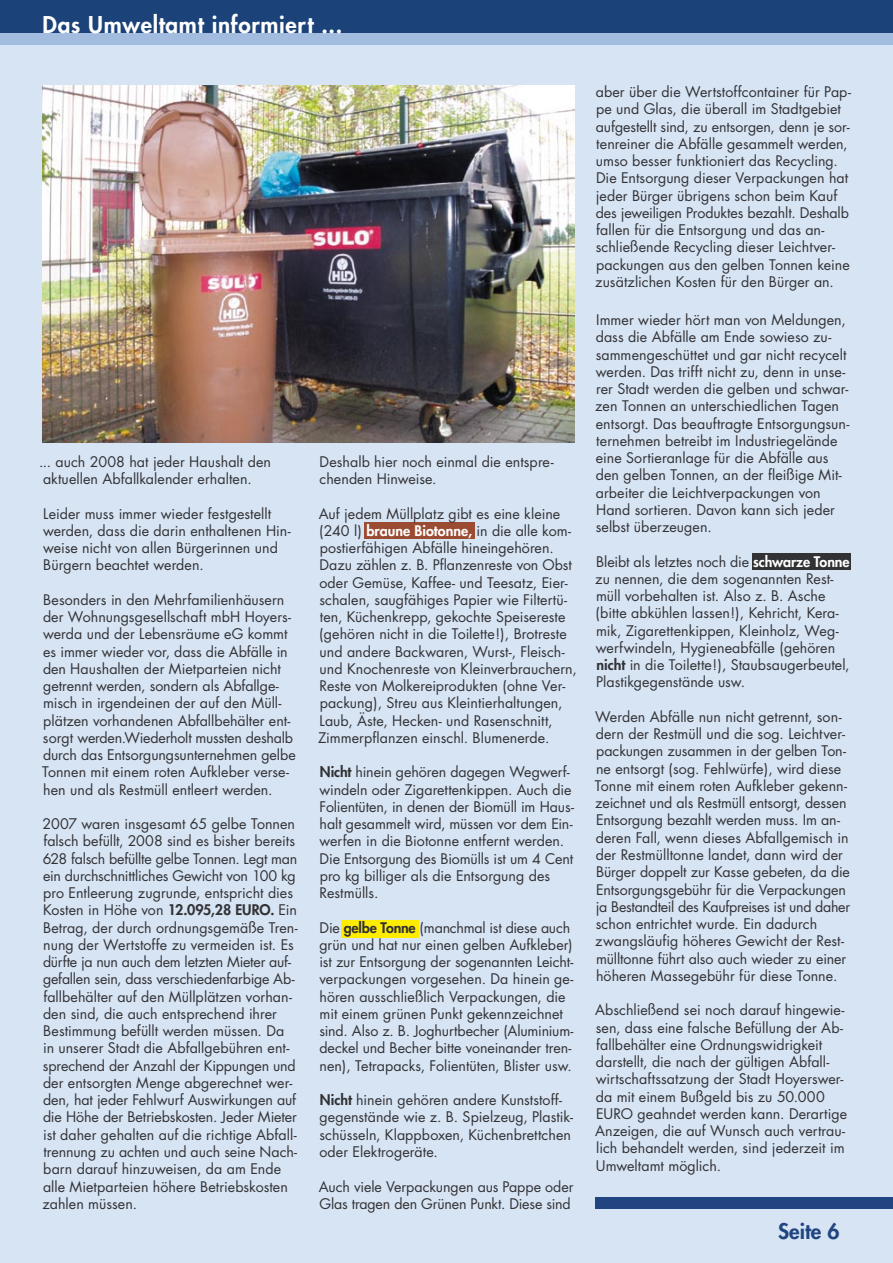
<style>
.page{position:relative;width:893px;height:1263px;background:#fff}
.page>*{position:absolute;margin:0;border:0;box-sizing:border-box;transform-origin:0 0}
.Themen{font:800 22.5px "Futura";letter-spacing:.03em;color:#fff}
.Überschrift_1{font:800 21px "Futura";color:#204580}
.Mengentexte{font:14.25px/17.2px "Futura";color:#323235}
.s1{font-weight:800}
.s2{font-weight:800;color:#fff}
</style>
<div class="page">
<div style="left:0;top:17px;width:893px;height:1246px;background:#d7e4f4"></div>
<div style="left:752px;top:554px;width:98px;height:16px;background:#323235"></div>
<div style="left:341px;top:920px;width:78px;height:17px;background:#ffed00"></div>
<div style="left:364px;top:522px;width:111px;height:16px;background:#9b4b31"></div>
<div style="left:0;top:0;width:893px;height:33px;background:#1c4379"></div>
<div style="left:0;top:33px;width:893px;height:12px;background:#a2bce0"></div>
<img style="left:43px;top:85px;width:531px;height:357px">
<div style="left:595px;top:1197px;width:298px;height:12px;background:#204580"></div>
<p class="Themen" style="left:43px;top:10px;width:301px">Das Umweltamt informiert ...</p>
<p class="Mengentexte" style="left:39px;top:453px;width:233px">... auch 2008 hat jeder Haushalt den aktuellen Abfallkalender erhalten.</p>
<p class="Mengentexte" style="left:43px;top:505px;width:249px">Leider muss immer wieder festgestellt werden, dass die darin enthaltenen Hin&shy;weise nicht von allen Bürgerinnen und Bürgern beachtet werden.</p>
<p class="Mengentexte" style="left:42px;top:591px;width:255px">Besonders in den Mehrfamilienhäusern der Wohnungsgesellschaft mbH Hoyers&shy;werda und der Lebensräume eG kommt es immer wieder vor, dass die Abfälle in den Haushalten der Mietparteien nicht getrennt werden, sondern als Abfallge&shy;misch in irgendeinen der auf den Müll&shy;plätzen vorhandenen Abfallbehälter ent&shy;sorgt werden.Wiederholt mussten deshalb durch das Entsorgungsunternehmen gelbe Tonnen mit einem roten Aufkleber verse&shy;hen und als Restmüll entleert werden.</p>
<p class="Mengentexte" style="left:42px;top:815px;width:257px">2007 waren insgesamt 65 gelbe Tonnen falsch befüllt, 2008 sind es bisher bereits 628 falsch befüllte gelbe Tonnen. Legt man ein durchschnittliches Gewicht von 100 kg pro Entleerung zugrunde, entspricht dies Kosten in Höhe von <span class="s1">12.095,28 EURO.</span> Ein Betrag, der durch ordnungsgemäße Tren&shy;nung der Wertstoffe zu vermeiden ist. Es dürfte ja nun auch dem letzten Mieter auf&shy;gefallen sein, dass verschiedenfarbige Ab&shy;fallbehälter auf den Müllplätzen vorhan&shy;den sind, die auch entsprechend ihrer Bestimmung befüllt werden müssen. Da in unserer Stadt die Abfallgebühren ent&shy;sprechend der Anzahl der Kippungen und der entsorgten Menge abgerechnet wer&shy;den, hat jeder Fehlwurf Auswirkungen auf die Höhe der Betriebskosten. Jeder Mieter ist daher gehalten auf die richtige Abfall&shy;trennung zu achten und auch seine Nach&shy;barn darauf hinzuweisen, da am Ende alle Mietparteien höhere Betriebskosten zahlen müssen.</p>
<p class="Mengentexte" style="left:319px;top:453px;width:236px">Deshalb hier noch einmal die entspre&shy;chenden Hinweise.</p>
<p class="Mengentexte" style="left:318px;top:505px;width:260px">Auf jedem Müllplatz gibt es eine kleine (240 l) <span class="s2">braune Biotonne,</span> in die alle kom&shy;postierfähigen Abfälle hineingehören.<br>Dazu zählen z. B. Pflanzenreste von Obst oder Gemüse, Kaffee- und Teesatz, Eier&shy;schalen, saugfähiges Papier wie Filtertü&shy;ten, Küchenkrepp, gekochte Speisereste (gehören nicht in die Toilette!), Brotreste und andere Backwaren, Wurst-, Fleisch&shy;und Knochenreste von Kleinverbrauchern, Reste von Molkereiprodukten (ohne Ver&shy;packung), Streu aus Kleintierhaltungen, Laub, Äste, Hecken- und Rasenschnitt, Zimmerpflanzen einschl. Blumenerde.</p>
<p class="Mengentexte" style="left:319px;top:764px;width:256px"><span class="s1">Nicht</span> hinein gehören dagegen Wegwerf&shy;windeln oder Zigarettenkippen. Auch die Folientüten, in denen der Biomüll im Haus&shy;halt gesammelt wird, müssen vor dem Ein&shy;werfen in die Biotonne entfernt werden.<br>Die Entsorgung des Biomülls ist um 4 Cent pro kg billiger als die Entsorgung des Restmülls.</p>
<p class="Mengentexte" style="left:319px;top:919px;width:256px">Die <span class="s1">gelbe Tonne</span> (manchmal ist diese auch grün und hat nur einen gelben Aufkleber) ist zur Entsorgung der sogenannten Leicht&shy;verpackungen vorgesehen. Da hinein ge&shy;hören ausschließlich Verpackungen, die mit einem grünen Punkt gekennzeichnet sind. Also z. B. Joghurtbecher (Aluminium&shy;deckel und Becher bitte voneinander tren&shy;nen), Tetrapacks, Folientüten, Blister usw.</p>
<p class="Mengentexte" style="left:319px;top:1091px;width:255px"><span class="s1">Nicht</span> hinein gehören andere Kunststoff&shy;gegenstände wie z. B. Spielzeug, Plastik&shy;schüsseln, Klappboxen, Küchenbrettchen oder Elektrogeräte.</p>
<p class="Mengentexte" style="left:319px;top:1178px;width:256px">Auch viele Verpackungen aus Pappe oder<br>Glas tragen den Grünen Punkt. Diese sind</p>
<p class="Mengentexte" style="left:595px;top:83px;width:257px">aber über die Wertstoffcontainer für Pap&shy;pe und Glas, die überall im Stadtgebiet aufgestellt sind, zu entsorgen, denn je sor&shy;tenreiner die Abfälle gesammelt werden, umso besser funktioniert das Recycling.<br>Die Entsorgung dieser Verpackungen hat jeder Bürger übrigens schon beim Kauf des jeweiligen Produktes bezahlt. Deshalb fallen für die Entsorgung und das an&shy;schließende Recycling dieser Leichtver&shy;packungen aus den gelben Tonnen keine zusätzlichen Kosten für den Bürger an.</p>
<p class="Mengentexte" style="left:595px;top:311px;width:256px">Immer wieder hört man von Meldungen, dass die Abfälle am Ende sowieso zu&shy;sammengeschüttet und gar nicht recycelt werden. Das trifft nicht zu, denn in unse&shy;rer Stadt werden die gelben und schwar&shy;zen Tonnen an unterschiedlichen Tagen entsorgt. Das beauftragte Entsorgungsun&shy;ternehmen betreibt im Industriegelände eine Sortieranlage für die Abfälle aus den gelben Tonnen, an der fleißige Mit&shy;arbeiter die Leichtverpackungen von Hand sortieren. Davon kann sich jeder selbst überzeugen.</p>
<p class="Mengentexte" style="left:595px;top:553px;width:256px">Bleibt als letztes noch die <span class="s2">schwarze Tonne </span>zu nennen, die dem sogenannten Rest&shy;müll vorbehalten ist. Also z. B. Asche (bitte abkühlen lassen!), Kehricht, Kera&shy;mik, Zigarettenkippen, Kleinholz, Weg&shy;werfwindeln, Hygieneabfälle (gehören <span class="s1">nicht</span> in die Toilette!), Staubsaugerbeutel, Plastikgegenstände usw.</p>
<p class="Mengentexte" style="left:595px;top:708px;width:257px">Werden Abfälle nun nicht getrennt, son&shy;dern der Restmüll und die sog. Leichtver&shy;packungen zusammen in der gelben Ton&shy;ne entsorgt (sog. Fehlwürfe), wird diese Tonne mit einem roten Aufkleber gekenn&shy;zeichnet und als Restmüll entsorgt, dessen Entsorgung bezahlt werden muss. Im an&shy;deren Fall, wenn dieses Abfallgemisch in der Restmülltonne landet, dann wird der Bürger doppelt zur Kasse gebeten, da die Entsorgungsgebühr für die Verpackungen ja Bestandteil des Kaufpreises ist und daher schon entrichtet wurde. Ein dadurch zwangsläufig höheres Gewicht der Rest&shy;mülltonne führt also auch wieder zu einer höheren Massegebühr für diese Tonne.</p>
<p class="Mengentexte" style="left:595px;top:1001px;width:254px">Abschließend sei noch darauf hingewie&shy;sen, dass eine falsche Befüllung der Ab&shy;fallbehälter eine Ordnungswidrigkeit darstellt, die nach der gültigen Abfall&shy;wirtschaftssatzung der Stadt Hoyerswer&shy;da mit einem Bußgeld bis zu 50.000<br>EURO geahndet werden kann. Derartige Anzeigen, die auf Wunsch auch vertrau&shy;lich behandelt werden, sind jederzeit im Umweltamt möglich.</p>
<p class="Überschrift_1" style="left:778px;top:1218px;width:63px">Seite 6</p>
</div>
